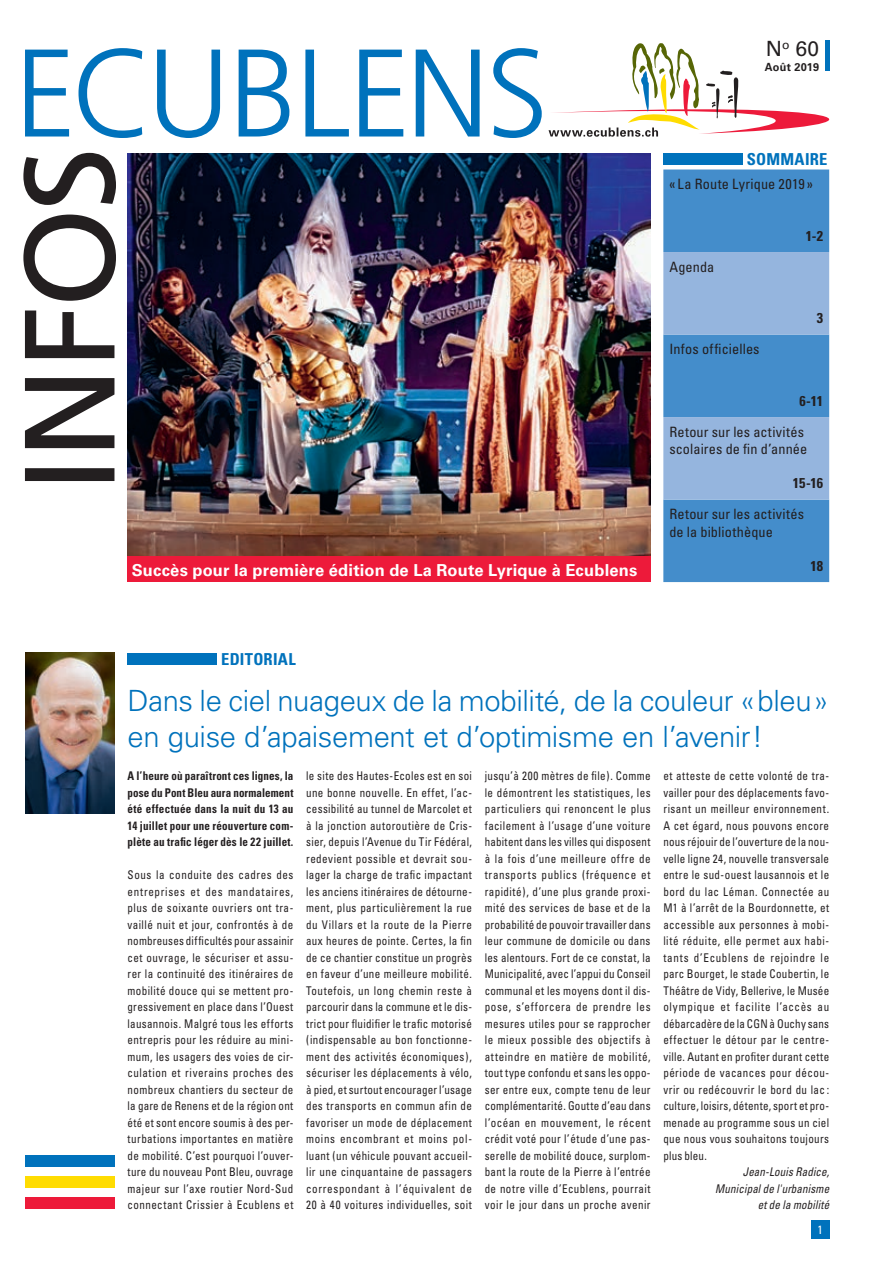
<style>
.page{position:relative;width:893px;height:1263px;background:#fff}
.page>*{position:absolute;margin:0;border:0;box-sizing:border-box;transform-origin:0 0}
.t1{font:300 29.25px/36px "Univers";letter-spacing:-.015em;color:#0072bc}
.t2{font:21px "Univers";color:#231f20}
.t3{font:700 16.5px "Univers";letter-spacing:.01em;color:#fff}
.t4{font:700 condensed 16.5px "Univers";letter-spacing:.01em;color:#0072bc}
.t5{font:condensed 14.25px/17.1px "Univers";letter-spacing:.01em;color:#231f20}
.t6{font:700 condensed 14.25px "Univers";letter-spacing:-.005em;color:#231f20}
.t7{font:condensed 12px/16.5px "Univers";letter-spacing:.04em;color:#231f20;text-align:justify;scale:.92 1}
.t8{font:700 condensed 12px/16.5px "Univers";letter-spacing:.015em;color:#231f20;text-align:justify;scale:.92 1}
.t9{font:italic condensed 12px/16.5px "Univers";letter-spacing:.015em;color:#231f20;text-align:right;scale:.92 1}
.t10{font:condensed 12px "Univers";color:#fff}
.t11{font:700 11.25px "Univers";letter-spacing:.02em;color:#231f20}
</style>
<div class="page">
<div style="left:811px;top:1220px;width:18px;height:19px;background:#0072bc"></div>
<hr style="left:825px;top:40px;width:4px;height:30px;background:#0072bc">
<svg style="left:25px;top:48px;width:517px;height:90px"></svg>
<svg style="left:23px;top:153px;width:93px;height:328px"></svg>
<svg style="left:549px;top:43px;width:281px;height:94px"></svg>
<div style="left:25px;top:1176px;width:89px;height:12px;background:#ffdc01"></div>
<div style="left:25px;top:1197px;width:89px;height:12px;background:#ed1a3a"></div>
<div style="left:25px;top:1155px;width:89px;height:11px;background:#0072bc"></div>
<div style="left:663px;top:153px;width:80px;height:12px;background:#0072bc"></div>
<div style="left:663px;top:169px;width:166px;height:413px;background:#448dcb"></div>
<svg style="left:663px;top:252px;width:166px;height:248px;background:#7aa8d7"></svg>
<div style="left:128px;top:653px;width:89px;height:11px;background:#0072bc"></div>
<img style="left:128px;top:153px;width:523px;height:403px">
<div style="left:128px;top:556px;width:523px;height:26px;background:#ed1a3a"></div>
<img style="left:26px;top:653px;width:88px;height:160px">
<h2 class="t2" style="left:766px;top:36px;width:55px">N<sup>o</sup> 60</h2>
<p class="t11" style="left:765px;top:60px;width:56px">Août 2019</p>
<h3 class="t4" style="left:747px;top:149px;width:82px">SOMMAIRE</h3>
<h3 class="t3" style="left:132px;top:560px;width:507px">Succès pour la première édition de La Route Lyrique à Ecublens</h3>
<p class="t5" style="left:669px;top:176px;width:145px">«La Route Lyrique 2019»</p>
<p class="t6" style="left:806px;top:227px;width:19px">1-2</p>
<p class="t5" style="left:669px;top:258px;width:46px">Agenda</p>
<p class="t6" style="left:817px;top:309px;width:8px">3</p>
<p class="t5" style="left:669px;top:341px;width:92px">Infos officielles</p>
<p class="t6" style="left:799px;top:392px;width:25px">6-11</p>
<p class="t5" style="left:669px;top:423px;width:139px">Retour sur les activités scolaires de fin d’année</p>
<p class="t6" style="left:793px;top:474px;width:32px">15-16</p>
<p class="t5" style="left:669px;top:506px;width:136px">Retour sur les activités de la bibliothèque</p>
<p class="t6" style="left:811px;top:557px;width:14px">18</p>
<h3 class="t4" style="left:221px;top:649px;width:76px">EDITORIAL</h3>
<h1 class="t1" style="left:128px;top:683px;width:703px">Dans le ciel nuageux de la mobilité, de la couleur «bleu» en guise d’apaisement et d’optimisme en l’avenir!</h1>
<p class="t8" style="left:128px;top:767px;width:182px">A l’heure où paraîtront ces lignes, la pose du Pont Bleu aura normalement été effectuée dans la nuit du 13 au 14 juillet pour une réouverture com&shy;plète au trafic léger dès le 22 juillet.</p>
<p class="t7" style="left:128px;top:866px;width:182px">Sous la conduite des cadres des entreprises et des mandataires, plus de soixante ouvriers ont tra&shy;vaillé nuit et jour, confrontés à de nombreuses difficultés pour assainir cet ouvrage, le sécuriser et assu&shy;rer la continuité des itinéraires de mobilité douce qui se mettent pro&shy;gressivement en place dans l’Ouest lausannois. Malgré tous les efforts entrepris pour les réduire au mini&shy;mum, les usagers des voies de cir&shy;culation et riverains proches des nombreux chantiers du secteur de la gare de Renens et de la région ont été et sont encore soumis à des per&shy;turbations importantes en matière de mobilité. C’est pourquoi l’ouver&shy;ture du nouveau Pont Bleu, ouvrage majeur sur l’axe routier Nord-Sud connectant Crissier à Ecublens et</p>
<p class="t7" style="left:306px;top:767px;width:182px">le site des Hautes-Ecoles est en soi une bonne nouvelle. En effet, l’ac&shy;cessibilité au tunnel de Marcolet et à la jonction autoroutière de Cris&shy;sier, depuis l’Avenue du Tir Fédéral, redevient possible et devrait sou&shy;lager la charge de trafic impactant les anciens itinéraires de détourne&shy;ment, plus particulièrement la rue du Villars et la route de la Pierre aux heures de pointe. Certes, la fin de ce chantier constitue un progrès en faveur d’une meilleure mobilité.<br>Toutefois, un long chemin reste à parcourir dans la commune et le dis&shy;trict pour fluidifier le trafic motorisé (indispensable au bon fonctionne&shy;ment des activités économiques), sécuriser les déplacements à vélo, à pied, et surtout encourager l’usage des transports en commun afin de favoriser un mode de déplacement moins encombrant et moins pol&shy;luant (un véhicule pouvant accueil&shy;lir une cinquantaine de passagers correspondant à l’équivalent de 20 à 40 voitures individuelles, soit</p>
<p class="t7" style="left:485px;top:767px;width:182px">jusqu’à 200 mètres de file). Comme le démontrent les statistiques, les particuliers qui renoncent le plus facilement à l’usage d’une voiture habitent dans les villes qui disposent à la fois d’une meilleure offre de transports publics (fréquence et rapidité), d’une plus grande proxi&shy;mité des services de base et de la probabilité de pouvoir travailler dans leur commune de domicile ou dans les alentours. Fort de ce constat, la Municipalité, avec l’appui du Conseil communal et les moyens dont il dis&shy;pose, s’efforcera de prendre les mesures utiles pour se rapprocher le mieux possible des objectifs à atteindre en matière de mobilité, tout type confondu et sans les oppo&shy;ser entre eux, compte tenu de leur complémentarité. Goutte d’eau dans l’océan en mouvement, le récent crédit voté pour l’étude d’une pas&shy;serelle de mobilité douce, surplom&shy;bant la route de la Pierre à l’entrée de notre ville d’Ecublens, pourrait voir le jour dans un proche avenir</p>
<p class="t7" style="left:663px;top:767px;width:182px">et atteste de cette volonté de tra&shy;vailler pour des déplacements favo&shy;risant un meilleur environnement.<br>A cet égard, nous pouvons encore nous réjouir de l’ouverture de la nou&shy;velle ligne 24, nouvelle transversale entre le sud-ouest lausannois et le bord du lac Léman. Connectée au M1 à l’arrêt de la Bourdonnette, et accessible aux personnes à mobi&shy;lité réduite, elle permet aux habi&shy;tants d’Ecublens de rejoindre le parc Bourget, le stade Coubertin, le Théâtre de Vidy, Bellerive, le Musée olympique et facilite l’accès au débarcadère de la CGN à Ouchy sans effectuer le détour par le centre&shy;ville. Autant en profiter durant cette période de vacances pour décou&shy;vrir ou redécouvrir le bord du lac : culture, loisirs, détente, sport et pro&shy;menade au programme sous un ciel que nous vous souhaitons toujours plus bleu.</p>
<p class="t9" style="left:715px;top:1163px;width:126px">Jean-Louis Radice,<br>Municipal de l'urbanisme et de la mobilité</p>
<p class="t10" style="left:817px;top:1222px;width:7px">1</p>
</div>
